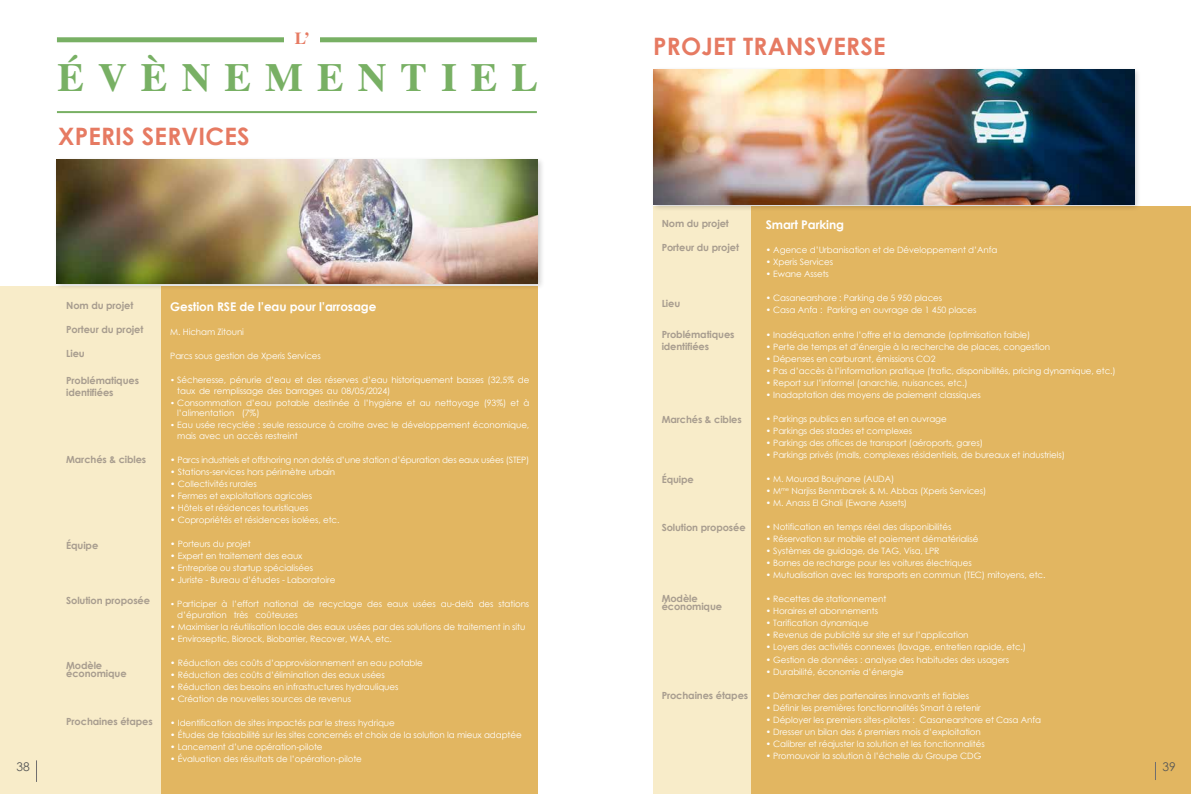
<style>
.page{position:relative;width:1191px;height:794px;background:#fff}
.page>*{position:absolute;margin:0;border:0;box-sizing:border-box;transform-origin:0 0}
.t1{font:700 40px "Times";letter-spacing:.35em;color:#78b064}
.t2{font:700 24px "Century Gothic";letter-spacing:.01em;color:#e67a62}
.t3{font:700 17px "Times";color:#e67a62}
.t4{font:700 12px "Century Gothic";letter-spacing:-.01em;color:#fff}
.t5{font:12px "Century Gothic";color:#575756}
.t6{font:700 9.8px/11.8px "Century Gothic";letter-spacing:-.01em;color:#a89d8f}
.t7{font:8.7px/10.5px "Century Gothic";letter-spacing:-.01em;color:#fff}
.s1{font-size:8px}
</style>
<div class="page">
<div style="left:57px;top:37px;width:480px;height:5px;background:#78b064"></div>
<div style="left:284px;top:31px;width:35px;height:18px;background:#fff"></div>
<hr style="left:57px;top:111px;width:480px;height:2px;background:#78b064">
<div style="left:156px;top:287px;width:381px;height:507px;background:#e2b661"></div>
<div style="left:0;top:287px;width:160px;height:507px;background:#f8ecc9"></div>
<div style="left:53px;top:156px;width:492px;height:135px;background:#000;opacity:.2"></div>
<img style="left:57px;top:159px;width:480px;height:124px">
<div style="left:751px;top:207px;width:440px;height:587px;background:#e2b661"></div>
<div style="left:653px;top:207px;width:98px;height:587px;background:#f8ecc9"></div>
<div style="left:650px;top:66px;width:491px;height:146px;background:#000;opacity:.2"></div>
<img style="left:653px;top:70px;width:481px;height:134px">
<svg style="left:36px;top:760px;width:1px;height:22px"></svg>
<svg style="left:1155px;top:762px;width:1px;height:18px"></svg>
<h3 class="t3" style="left:295px;top:22px;width:17px">L’</h3>
<h1 class="t1" style="left:57px;top:39px;width:482px">ÉVÈNEMENTIEL</h1>
<h2 class="t2" style="left:58px;top:121px;width:193px">XPERIS SERVICES</h2>
<h2 class="t2" style="left:653px;top:31px;width:234px">PROJET TRANSVERSE</h2>
<p class="t6" style="left:661px;top:217px;width:69px">Nom du projet</p>
<p class="t6" style="left:661px;top:241px;width:79px">Porteur du projet</p>
<h3 class="t4" style="left:765px;top:217px;width:80px">Smart Parking</h3>
<p class="t7" style="left:765px;top:245px;width:233px">• Agence d’Urbanisation et de Développement d’Anfa</p>
<p class="t7" style="left:765px;top:257px;width:69px">• Xperis Services</p>
<p class="t7" style="left:765px;top:269px;width:65px">• Ewane Assets</p>
<p class="t7" style="left:765px;top:293px;width:178px">• Casanearshore : Parking de 5 950 places</p>
<p class="t7" style="left:765px;top:305px;width:212px">• Casa Anfa : Parking en ouvrage de 1 450 places</p>
<p class="t7" style="left:765px;top:329px;width:266px">• Inadéquation entre l’offre et la demande (optimisation faible)</p>
<p class="t7" style="left:765px;top:341px;width:286px">• Perte de temps et d’énergie à la recherche de places, congestion</p>
<p class="t7" style="left:765px;top:353px;width:171px">• Dépenses en carburant, émissions CO2</p>
<p class="t7" style="left:765px;top:365px;width:351px">• Pas d’accès à l’information pratique (trafic, disponibilités, pricing dynamique, etc.)</p>
<p class="t7" style="left:765px;top:377px;width:203px">• Report sur l’informel (anarchie, nuisances, etc.)</p>
<p class="t7" style="left:765px;top:389px;width:217px">• Inadaptation des moyens de paiement classiques</p>
<p class="t7" style="left:765px;top:413px;width:182px">• Parkings publics en surface et en ouvrage</p>
<p class="t7" style="left:765px;top:425px;width:148px">• Parkings des stades et complexes</p>
<p class="t7" style="left:765px;top:437px;width:219px">• Parkings des offices de transport (aéroports, gares)</p>
<p class="t7" style="left:765px;top:449px;width:301px">• Parkings privés (malls, complexes résidentiels, de bureaux et industriels)</p>
<p class="t7" style="left:765px;top:473px;width:130px">• M. Mourad Boujnane (AUDA)</p>
<p class="t7" style="left:765px;top:485px;width:222px">• M<sup>me</sup> Narjiss Benmbarek &amp; M. Abbas (Xperis Services)</p>
<p class="t7" style="left:765px;top:497px;width:143px">• M. Anass El Ghali (Ewane Assets)</p>
<p class="t7" style="left:765px;top:521px;width:187px">• Notification en temps réel des disponibilités</p>
<p class="t7" style="left:765px;top:533px;width:214px">• Réservation sur mobile et paiement dématérialisé</p>
<p class="t7" style="left:765px;top:545px;width:175px">• Systèmes de guidage, de TAG, Visa, LPR</p>
<p class="t7" style="left:765px;top:557px;width:208px">• Bornes de recharge pour les voitures électriques</p>
<p class="t7" style="left:765px;top:570px;width:281px">• Mutualisation avec les transports en commun (TEC) mitoyens, etc.</p>
<p class="t7" style="left:765px;top:594px;width:122px">• Recettes de stationnement</p>
<p class="t7" style="left:765px;top:606px;width:114px">• Horaires et abonnements</p>
<p class="t7" style="left:765px;top:618px;width:104px">• Tarification dynamique</p>
<p class="t7" style="left:765px;top:630px;width:204px">• Revenus de publicité sur site et sur l’application</p>
<p class="t7" style="left:765px;top:642px;width:262px">• Loyers des activités connexes (lavage, entretien rapide, etc.)</p>
<p class="t7" style="left:765px;top:654px;width:245px">• Gestion de données : analyse des habitudes des usagers</p>
<p class="t7" style="left:765px;top:666px;width:139px">• Durabilité, économie d’énergie</p>
<p class="t7" style="left:765px;top:690px;width:205px">• Démarcher des partenaires innovants et fiables</p>
<p class="t7" style="left:765px;top:702px;width:217px">• Définir les premières fonctionnalités Smart à retenir</p>
<p class="t7" style="left:765px;top:714px;width:277px">• Déployer les premiers sites-pilotes : Casanearshore et Casa Anfa</p>
<p class="t7" style="left:765px;top:726px;width:217px">• Dresser un bilan des 6 premiers mois d’exploitation</p>
<p class="t7" style="left:765px;top:738px;width:220px">• Calibrer et réajuster la solution et les fonctionnalités</p>
<p class="t7" style="left:765px;top:750px;width:217px">• Promouvoir la solution à l’échelle du Groupe CDG</p>
<p class="t6" style="left:661px;top:297px;width:20px">Lieu</p>
<p class="t6" style="left:661px;top:328px;width:74px">Problématiques identifiées</p>
<p class="t6" style="left:66px;top:299px;width:69px">Nom du projet</p>
<p class="t6" style="left:66px;top:323px;width:79px">Porteur du projet</p>
<p class="t6" style="left:66px;top:347px;width:20px">Lieu</p>
<p class="t6" style="left:66px;top:374px;width:74px">Problématiques identifiées</p>
<h3 class="t4" style="left:170px;top:299px;width:208px">Gestion RSE de l’eau pour l’arrosage</h3>
<p class="t7" style="left:170px;top:326px;width:75px">M. Hicham Zitouni</p>
<p class="t7" style="left:170px;top:350px;width:152px">Parcs sous gestion de Xperis Services</p>
<p class="t7" style="left:177px;top:374px;width:353px;text-indent:-7px"><span class="s1">•</span> Sécheresse, pénurie d’eau et des réserves d’eau historiquement basses (32,5% de taux de remplissage des barrages au 08/05/2024)</p>
<p class="t7" style="left:177px;top:397px;width:353px;text-indent:-7px"><span class="s1">•</span> Consommation d’eau potable destinée à l’hygiène et au nettoyage (93%) et à l’alimentation (7%)</p>
<p class="t7" style="left:177px;top:419px;width:353px;text-indent:-7px"><span class="s1">•</span> Eau usée recyclée : seule ressource à croitre avec le développement économique, mais avec un accès restreint</p>
<p class="t7" style="left:170px;top:454px;width:360px">• Parcs industriels et offshoring non dotés d’une station d’épuration des eaux usées (STEP)</p>
<p class="t7" style="left:170px;top:466px;width:167px">• Stations-services hors périmètre urbain</p>
<p class="t7" style="left:170px;top:478px;width:88px">• Collectivités rurales</p>
<p class="t7" style="left:170px;top:490px;width:144px">• Fermes et exploitations agricoles</p>
<p class="t7" style="left:170px;top:502px;width:140px">• Hôtels et résidences touristiques</p>
<p class="t7" style="left:170px;top:514px;width:171px">• Copropriétés et résidences isolées, etc.</p>
<p class="t7" style="left:170px;top:538px;width:82px">• Porteurs du projet</p>
<p class="t7" style="left:170px;top:550px;width:134px">• Expert en traitement des eaux</p>
<p class="t7" style="left:170px;top:562px;width:144px">• Entreprise ou startup spécialisées</p>
<p class="t7" style="left:170px;top:574px;width:167px">• Juriste - Bureau d’études - Laboratoire</p>
<p class="t7" style="left:177px;top:598px;width:353px;text-indent:-7px"><span class="s1">•</span> Participer à l’effort national de recyclage des eaux usées au-delà des stations d’épuration très coûteuses</p>
<p class="t7" style="left:170px;top:621px;width:357px">• Maximiser la réutilisation locale des eaux usées par des solutions de traitement in situ</p>
<p class="t7" style="left:170px;top:633px;width:223px">• Enviroseptic, Biorock, Biobarrier, Recover, WAA, etc.</p>
<p class="t7" style="left:170px;top:657px;width:254px">• Réduction des coûts d’approvisionnement en eau potable</p>
<p class="t7" style="left:170px;top:669px;width:216px">• Réduction des coûts d’élimination des eaux usées</p>
<p class="t7" style="left:170px;top:681px;width:230px">• Réduction des besoins en infrastructures hydrauliques</p>
<p class="t7" style="left:170px;top:693px;width:182px">• Création de nouvelles sources de revenus</p>
<p class="t7" style="left:170px;top:717px;width:226px">• Identification de sites impactés par le stress hydrique</p>
<p class="t7" style="left:170px;top:729px;width:353px">• Études de faisabilité sur les sites concernés et choix de la solution la mieux adaptée</p>
<p class="t7" style="left:170px;top:741px;width:154px">• Lancement d’une opération-pilote</p>
<p class="t7" style="left:170px;top:753px;width:193px">• Évaluation des résultats de l’opération-pilote</p>
<p class="t6" style="left:661px;top:413px;width:82px">Marchés &amp; cibles</p>
<p class="t6" style="left:66px;top:453px;width:82px">Marchés &amp; cibles</p>
<p class="t6" style="left:661px;top:473px;width:34px">Équipe</p>
<p class="t6" style="left:661px;top:521px;width:85px">Solution proposée</p>
<p class="t6" style="left:66px;top:539px;width:34px">Équipe</p>
<p class="t6" style="left:661px;top:594px;width:62px;line-height:8px">Modèle économique</p>
<p class="t6" style="left:66px;top:594px;width:85px">Solution proposée</p>
<p class="t6" style="left:66px;top:661px;width:62px;line-height:8px">Modèle économique</p>
<p class="t6" style="left:66px;top:715px;width:88px">Prochaines étapes</p>
<p class="t6" style="left:661px;top:689px;width:88px">Prochaines étapes</p>
<h3 class="t5" style="left:16px;top:758px;width:15px">38</h3>
<h3 class="t5" style="left:1162px;top:758px;width:15px">39</h3>
</div>
